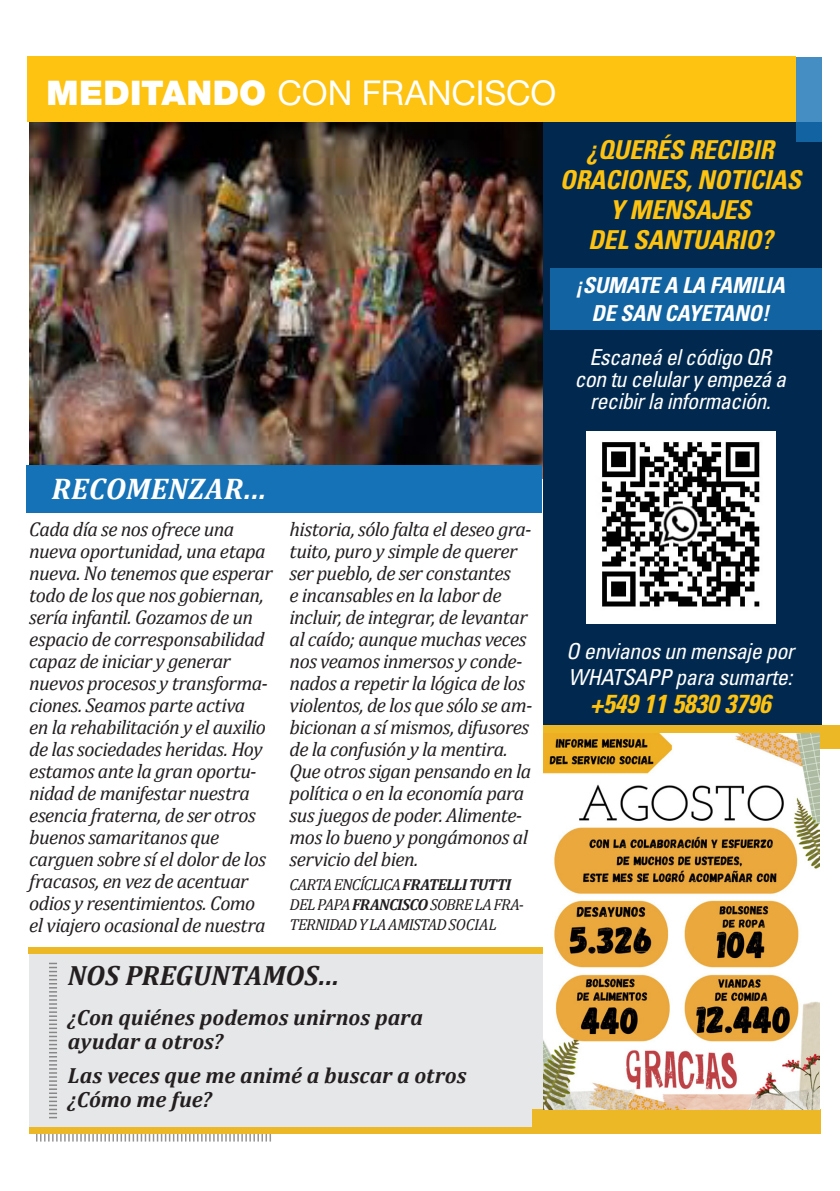
<style>
.page{position:relative;width:840px;height:1191px;background:#fff}
.page>*{position:absolute;margin:0;border:0;box-sizing:border-box;transform-origin:0 0}
.t1{font:34px "Helvetica Neue";letter-spacing:-.005em;color:#fff}
.t2{font:italic 700 30px "Cambria";letter-spacing:.01em;color:#fff}
.t3{font:italic 700 28px "Cambria";letter-spacing:-.005em;color:#231f20}
.t4{font:italic 700 condensed 26px/30px "Univers";letter-spacing:-.01em;color:#fec210;text-align:center}
.t5{font:italic condensed 22px/22px "Univers";letter-spacing:-.025em;color:#fff;text-align:center}
.t6{font:italic 700 22px/24px "Cambria";color:#231f20}
.t7{font:italic 700 condensed 22px/28px "Univers";letter-spacing:-.01em;color:#fff;text-align:center}
.t8{font:italic 20px/22px "Cambria";letter-spacing:-.03em;color:#231f20}
.t9{font:italic 16px/20px "Cambria";letter-spacing:-.05em;color:#231f20}
.s1{font-weight:900}
.s2{font-weight:700}
</style>
<div class="page">
<div style="left:29px;top:950px;width:513px;height:184px;background:#e6e7e9"></div>
<img style="left:29px;top:122px;width:513px;height:343px">
<div style="left:26px;top:465px;width:516px;height:47px;background:#1672b6"></div>
<svg style="left:36px;top:1133px;width:235px;height:8px"></svg>
<svg style="left:49px;top:962px;width:8px;height:156px"></svg>
<div style="left:542px;top:122px;width:278px;height:607px;background:#01294f"></div>
<div style="left:27px;top:57px;width:768px;height:65px;background:#fec210"></div>
<div style="left:29px;top:1127px;width:791px;height:6px;background:#edb826"></div>
<div style="left:28px;top:947px;width:791px;height:6px;background:#edb826"></div>
<div style="left:532px;top:1109px;width:288px;height:18px;background:#edb826"></div>
<div style="left:542px;top:726px;width:297px;height:23px;background:#edb826"></div>
<img style="left:542px;top:733px;width:277px;height:376px">
<div style="left:550px;top:268px;width:271px;height:62px;background:#1163a1"></div>
<svg style="left:795px;top:57px;width:25px;height:84px;background:#3e85b5"></svg>
<img style="left:586px;top:431px;width:188px;height:192px">
<h1 class="t1" style="left:46px;top:72px;width:511px"><span class="s1">MEDITANDO</span> CON FRANCISCO</h1>
<h2 class="t2" style="left:52px;top:471px;width:216px">RECOMENZAR...</h2>
<p class="t8" style="left:29px;top:518px;width:244px">Cada día se nos ofrece una nueva oportunidad, una etapa nueva. No tenemos que esperar todo de los que nos gobiernan, sería infantil. Gozamos de un espacio de corresponsabilidad capaz de iniciar y generar nuevos procesos y transforma&shy;ciones. Seamos parte activa<br>en la rehabilitación y el auxilio de las sociedades heridas. Hoy estamos ante la gran oportu&shy;nidad de manifestar nuestra esencia fraterna, de ser otros buenos samaritanos que carguen sobre sí el dolor de los fracasos, en vez de acentuar odios y resentimientos. Como el viajero ocasional de nuestra</p>
<p class="t8" style="left:289px;top:518px;width:244px">historia, sólo falta el deseo gra&shy;tuito, puro y simple de querer ser pueblo, de ser constantes<br>e incansables en la labor de incluir, de integrar, de levantar al caído; aunque muchas veces nos veamos inmersos y conde&shy;nados a repetir la lógica de los violentos, de los que sólo se am&shy;bicionan a sí mismos, difusores de la confusión y la mentira.<br>Que otros sigan pensando en la política o en la economía para sus juegos de poder. Alimente&shy;mos lo bueno y pongámonos al servicio del bien.</p>
<p class="t9" style="left:289px;top:874px;width:236px">CARTA ENCÍCLICA <span class="s2">FRATELLI TUTTI<br></span>DEL PAPA <span class="s2">FRANCISCO</span> SOBRE LA FRA-<br>TERNIDAD Y LA AMISTAD SOCIAL</p>
<h3 class="t3" style="left:68px;top:958px;width:272px">NOS PREGUNTAMOS...</h3>
<p class="t6" style="left:68px;top:1004px;width:356px">¿Con quiénes podemos unirnos para ayudar a otros?</p>
<p class="t6" style="left:68px;top:1062px;width:400px">Las veces que me animé a buscar a otros ¿Cómo me fue?</p>
<h3 class="t4" style="left:559px;top:134px;width:242px">¿QUERÉS RECIBIR<br>ORACIONES, NOTICIAS<br>Y MENSAJES<br>DEL SANTUARIO?</h3>
<p class="t7" style="left:575px;top:270px;width:211px">¡SUMATE A LA FAMILIA<br>DE SAN CAYETANO!</p>
<p class="t5" style="left:574px;top:345px;width:213px">Escaneá el código QR con tu celular y empezá a recibir la información.</p>
<p class="t5" style="left:566px;top:637px;width:229px;line-height:26px;text-align:left">O envianos un mensaje por<br>WHATSAPP para sumarte:</p>
<h3 class="t4" style="left:589px;top:688px;width:182px">+549 11 5830 3796</h3>
</div>
